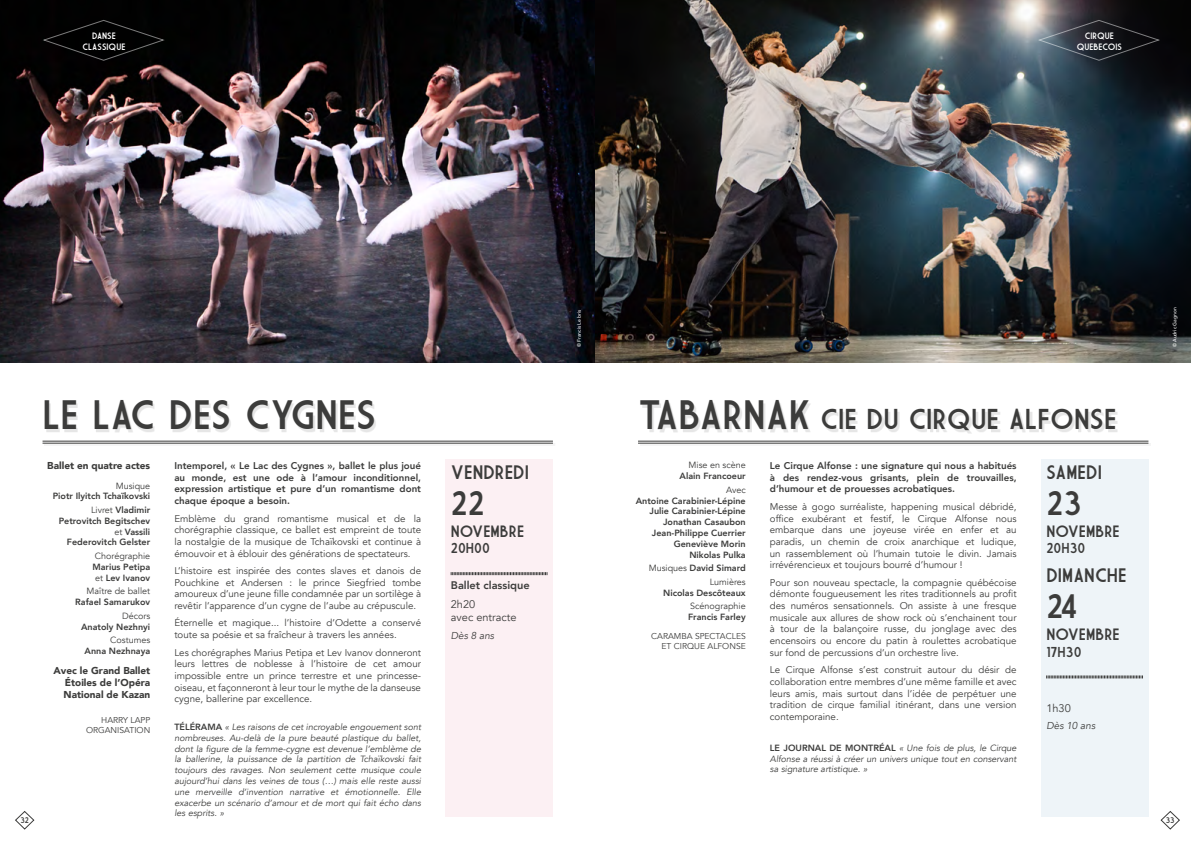
<style>
.page{position:relative;width:1191px;height:842px;background:#fff}
.page>*{position:absolute;margin:0;border:0;box-sizing:border-box;transform-origin:0 0}
._01_TITRE{font:40px "Market Deco";color:#3c3c3b}
._02_DATE{font:33px "Market Deco";color:#3c3c3b}
._01_TITRE-2{font:28px "Market Deco";color:#3c3c3b}
._01_JOUR{font:19px "Market Deco";color:#3c3c3b}
._03_MOIS{font:16px "Market Deco";color:#3c3c3b}
._04_HEURE{font:14px "Market Deco";color:#3c3c3b}
._06_DUREE{font:11px/13.2px "Avenir";color:#3c3c3b}
._05_STYLE_PUBLIC{font:800 11px "Avenir";color:#3c3c3b}
._03_AUTEUR{font:900 10px/12px "Avenir";color:#3c3c3b;text-align:justify}
._07_PUBLIC{font:italic 10px "Avenir";color:#3c3c3b}
._02B_BODY{font:9.8px/11.7px "Avenir";color:#3c3c3b;text-align:justify}
._02A_BODY_CHAPEAU{font:800 9.8px/11.7px "Avenir";color:#3c3c3b;text-align:justify}
._05B_CRITIQUE{font:italic 9px/10.8px "Avenir";color:#3c3c3b;text-align:justify}
._04_DISTRIBUTION{font:800 9px/10.8px "Avenir";color:#3c3c3b;text-align:right}
._02B_BODY-2{font:italic 9px/10.8px "Avenir";color:#3c3c3b;text-align:justify}
._04B_STYLE{font:9px/10.8px "Market Deco";color:#fff;text-align:center}
._04_DISTRIBUTION-2{font:9px "Avenir";color:#3c3c3b}
.Production{font:8.5px/10.2px "Avenir";color:#3c3c3b;text-align:right}
.t1{font:8px "Market Deco";color:#3c3c3b}
.t2{font:500 5px "Avenir";color:#fff}
.s1{font-size:40px}
.s2{font-weight:800;font-style:normal}
.s3{font-weight:400}
</style>
<div class="page">
<div style="left:445px;top:459px;width:108px;height:357px;background:#fcf0f3"></div>
<svg style="left:451px;top:572px;width:97px;height:3px"></svg>
<img style="left:0;top:0;width:1191px;height:363px">
<svg style="left:43px;top:19px;width:123px;height:42px;background:#070707"></svg>
<div style="left:44px;top:402px;width:511px;height:44px;background:#000;opacity:.1"></div>
<hr style="left:43px;top:441px;width:510px;height:1px;background:#3c3c3b">
<hr style="left:43px;top:443px;width:510px;height:1px;background:#3c3c3b">
<div style="left:1040px;top:459px;width:108px;height:357px;background:#eef4f8"></div>
<svg style="left:1046px;top:675px;width:97px;height:3px"></svg>
<svg style="left:1038px;top:19px;width:123px;height:42px;background:#2f333a"></svg>
<div style="left:640px;top:402px;width:511px;height:44px;background:#000;opacity:.1"></div>
<hr style="left:638px;top:441px;width:510px;height:1px;background:#3c3c3b">
<hr style="left:638px;top:443px;width:510px;height:1px;background:#3c3c3b">
<svg style="left:15px;top:811px;width:20px;height:19px"></svg>
<svg style="left:1160px;top:811px;width:20px;height:19px"></svg>
<p class="_04B_STYLE" style="left:83px;top:30px;width:44px">DANSE<br>CLASSIQUE</p>
<p class="_01_TITRE" style="left:43px;top:393px;width:335px">LE LAC DES CYGNES</p>
<p class="_04B_STYLE" style="left:1076px;top:30px;width:47px">CIRQUE<br>QUEBECOIS</p>
<p class="t2" style="left:575px;top:347px;width:39px;rotate:-90deg">© Francis Le bris</p>
<p class="t2" style="left:1170px;top:347px;width:41px;rotate:-90deg">© Audric Gagnon</p>
<p class="_01_TITRE-2" style="left:638px;top:404px;width:480px"><span class="s1">TABARNAK</span> CIE DU CIRQUE ALFONSE</p>
<p class="_02A_BODY_CHAPEAU" style="left:770px;top:460px;width:248px">Le Cirque Alfonse : une signature qui nous a habitués à des rendez-vous grisants, plein de trouvailles, d’humour et de prouesses acrobatiques.</p>
<p class="_02B_BODY" style="left:770px;top:501px;width:248px">Messe à gogo surréaliste, happening musical débridé, office exubérant et festif, le Cirque Alfonse nous embarque dans une joyeuse virée en enfer et au paradis, un chemin de croix anarchique et ludique, un rassemblement où l’humain tutoie le divin. Jamais irrévérencieux et toujours bourré d’humour !</p>
<p class="_02B_BODY" style="left:770px;top:577px;width:248px">Pour son nouveau spectacle, la compagnie québécoise démonte fougueusement les rites traditionnels au profit des numéros sensationnels. On assiste à une fresque musicale aux allures de show rock où s’enchainent tour à tour de la balançoire russe, du jonglage avec des encensoirs ou encore du patin à roulettes acrobatique sur fond de percussions d’un orchestre live.</p>
<p class="_02B_BODY" style="left:770px;top:664px;width:248px">Le Cirque Alfonse s’est construit autour du désir de collaboration entre membres d’une même famille et avec leurs amis, mais surtout dans l’idée de perpétuer une tradition de cirque familial itinérant, dans une version contemporaine.</p>
<p class="_02B_BODY-2" style="left:770px;top:742px;width:248px"><span class="s2">LE JOURNAL DE MONTRÉAL</span> « Une fois de plus, le Cirque Alfonse a réussi à créer un univers unique tout en conservant sa signature artistique. »</p>
<p class="_02A_BODY_CHAPEAU" style="left:174px;top:460px;width:248px">Intemporel, « Le Lac des Cygnes », ballet le plus joué au monde, est une ode à l’amour inconditionnel, expression artistique et pure d’un romantisme dont chaque époque a besoin.</p>
<p class="_02B_BODY" style="left:174px;top:512px;width:248px">Emblème du grand romantisme musical et de la chorégraphie classique, ce ballet est empreint de toute la nostalgie de la musique de Tchaïkovski et continue à émouvoir et à éblouir des générations de spectateurs.</p>
<p class="_02B_BODY" style="left:174px;top:565px;width:248px">L’histoire est inspirée des contes slaves et danois de Pouchkine et Andersen : le prince Siegfried tombe amoureux d’une jeune fille condamnée par un sortilège à revêtir l’apparence d’un cygne de l’aube au crépuscule.</p>
<p class="_02B_BODY" style="left:174px;top:617px;width:248px">Éternelle et magique... l’histoire d’Odette a conservé toute sa poésie et sa fraîcheur à travers les années.</p>
<p class="_02B_BODY" style="left:174px;top:646px;width:248px">Les chorégraphes Marius Petipa et Lev Ivanov donneront leurs lettres de noblesse à l’histoire de cet amour impossible entre un prince terrestre et une princesse&shy;oiseau, et façonneront à leur tour le mythe de la danseuse cygne, ballerine par excellence.</p>
<p class="_03_AUTEUR" style="left:47px;top:459px;width:104px">Ballet en quatre actes</p>
<p class="_04_DISTRIBUTION" style="left:53px;top:480px;width:99px"><span class="s3">Musique<br></span>Piotr Ilyitch Tchaïkovski</p>
<p class="_04_DISTRIBUTION" style="left:59px;top:504px;width:93px"><span class="s3">Livret</span> Vladimir<br>Petrovitch Begitschev <span class="s3">et</span> Vassili<br>Federovitch Gelster</p>
<p class="_04_DISTRIBUTION" style="left:92px;top:550px;width:59px;text-align:center"><span class="s3">Chorégraphie<br></span>Marius Petipa <span class="s3">et</span> Lev Ivanov</p>
<p class="_04_DISTRIBUTION" style="left:75px;top:586px;width:76px"><span class="s3">Maître de ballet<br></span>Rafael Samarukov</p>
<p class="_04_DISTRIBUTION" style="left:81px;top:610px;width:71px"><span class="s3">Décors<br></span>Anatoly Nezhnyi</p>
<p class="_04_DISTRIBUTION" style="left:85px;top:635px;width:67px"><span class="s3">Costumes<br></span>Anna Nezhnaya</p>
<p class="_03_AUTEUR" style="left:64px;top:665px;width:88px;text-indent:-10px">Avec le Grand Ballet Étoiles de l’Opéra National de Kazan</p>
<p class="Production" style="left:86px;top:715px;width:66px">HARRY LAPP<br>ORGANISATION</p>
<p class="_05B_CRITIQUE" style="left:174px;top:722px;width:248px"><span class="s2">TÉLÉRAMA</span> « Les raisons de cet incroyable engouement sont nombreuses. Au-delà de la pure beauté plastique du ballet, dont la figure de la femme-cygne est devenue l’emblème de la ballerine, la puissance de la partition de Tchaïkovski fait toujours des ravages. Non seulement cette musique coule aujourd’hui dans les veines de tous (…) mais elle reste aussi une merveille d’invention narrative et émotionnelle. Elle exacerbe un scénario d’amour et de mort qui fait écho dans les esprits. »</p>
<p class="_04_DISTRIBUTION" style="left:679px;top:460px;width:68px"><span class="s3">Mise en scène<br></span>Alain Francoeur</p>
<p class="_04_DISTRIBUTION-2" style="left:726px;top:484px;width:21px">Avec</p>
<p class="_04_DISTRIBUTION" style="left:635px;top:495px;width:112px">Antoine Carabinier-Lépine</p>
<p class="_04_DISTRIBUTION" style="left:649px;top:506px;width:98px">Julie Carabinier-Lépine</p>
<p class="_04_DISTRIBUTION" style="left:663px;top:517px;width:84px">Jonathan Casaubon</p>
<p class="_04_DISTRIBUTION" style="left:652px;top:527px;width:95px">Jean-Philippe Cuerrier</p>
<p class="_04_DISTRIBUTION" style="left:674px;top:538px;width:74px">Geneviève Morin</p>
<p class="_04_DISTRIBUTION" style="left:689px;top:549px;width:58px">Nikolas Pulka</p>
<p class="_04_DISTRIBUTION" style="left:648px;top:563px;width:99px"><span class="s3">Musiques</span> David Simard</p>
<p class="_04_DISTRIBUTION" style="left:663px;top:576px;width:84px"><span class="s3">Lumières<br></span>Nicolas Descôteaux</p>
<p class="_04_DISTRIBUTION" style="left:688px;top:601px;width:59px;text-align:left"><span class="s3">Scénographie<br></span>Francis Farley</p>
<p class="Production" style="left:651px;top:631px;width:96px">CARAMBA SPECTACLES<br>ET CIRQUE ALFONSE</p>
<p class="_01_JOUR" style="left:1046px;top:461px;width:57px">SAMEDI</p>
<p class="_02_DATE" style="left:1046px;top:484px;width:37px">23</p>
<p class="_03_MOIS" style="left:1046px;top:522px;width:75px">NOVEMBRE</p>
<p class="_04_HEURE" style="left:1046px;top:541px;width:40px">20H30</p>
<p class="_01_JOUR" style="left:1046px;top:565px;width:82px">DIMANCHE</p>
<p class="_02_DATE" style="left:1046px;top:588px;width:33px">24</p>
<p class="_03_MOIS" style="left:1046px;top:625px;width:75px">NOVEMBRE</p>
<p class="_04_HEURE" style="left:1046px;top:644px;width:37px">17H30</p>
<p class="_01_JOUR" style="left:451px;top:461px;width:80px">VENDREDI</p>
<p class="_02_DATE" style="left:451px;top:484px;width:35px">22</p>
<p class="_03_MOIS" style="left:451px;top:522px;width:75px">NOVEMBRE</p>
<p class="_04_HEURE" style="left:451px;top:541px;width:41px">20H00</p>
<p class="_05_STYLE_PUBLIC" style="left:451px;top:577px;width:80px">Ballet classique</p>
<p class="_06_DUREE" style="left:451px;top:598px;width:67px">2h20<br>avec entracte</p>
<p class="_07_PUBLIC" style="left:451px;top:630px;width:45px">Dès 8 ans</p>
<p class="_06_DUREE" style="left:1046px;top:701px;width:26px">1h30</p>
<p class="_07_PUBLIC" style="left:1046px;top:720px;width:50px">Dès 10 ans</p>
<p class="t1" style="left:20px;top:816px;width:10px">32</p>
<p class="t1" style="left:1166px;top:816px;width:10px">33</p>
</div>
